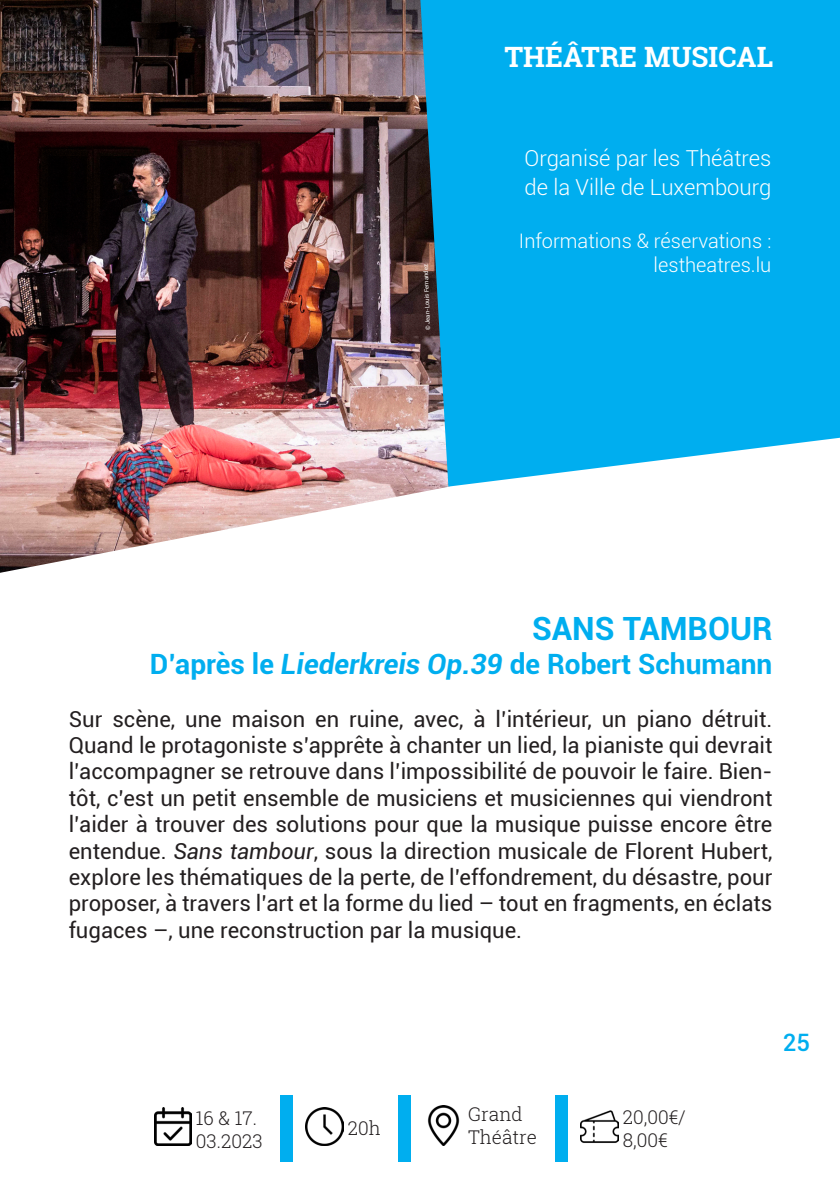
<style>
.page{position:relative;width:840px;height:1191px;background:#fff}
.page>*{position:absolute;margin:0;border:0;box-sizing:border-box;transform-origin:0 0}
.t1{font:700 32px "Roboto";color:#00aeef}
.t2{font:700 28px "Roboto";color:#00aeef}
.t3{font:700 28px "Roboto Slab";color:#fff}
.t4{font:500 24px "Roboto";color:#00aeef}
.t5{font:22px/26.4px "Roboto";color:#231f20;text-align:justify}
.t6{font:300 22px "Roboto";color:#fff}
.t7{font:300 20px "Roboto";color:#fff}
.t8{font:300 19px/22.6px "Roboto Slab";color:#231f20}
.t9{font:6px "Roboto";color:#fff}
.s1{font-style:italic}
</style>
<div class="page">
<img style="left:0;top:0;width:453px;height:573px">
<svg style="left:420px;top:0;width:419px;height:486px;background:#0fafea"></svg>
<div style="left:280px;top:1095px;width:13px;height:66px;background:#00aeef"></div>
<img style="left:154px;top:1107px;width:38px;height:38px">
<img style="left:306px;top:1107px;width:37px;height:38px">
<img style="left:427px;top:1105px;width:33px;height:40px">
<img style="left:580px;top:1110px;width:38px;height:33px">
<div style="left:398px;top:1095px;width:13px;height:66px;background:#00aeef"></div>
<div style="left:555px;top:1095px;width:12px;height:66px;background:#00aeef"></div>
<p class="t9" style="left:423px;top:330px;width:68px;rotate:-92deg">© Jean-Louis Fernandez</p>
<p class="t3" style="left:504px;top:38px;width:270px">THÉÂTRE MUSICAL</p>
<p class="t6" style="left:524px;top:143px;width:248px">Organisé par les Théâtres</p>
<p class="t6" style="left:524px;top:172px;width:248px">de la Ville de Luxembourg</p>
<p class="t7" style="left:518px;top:227px;width:254px">Informations &amp; réservations :</p>
<p class="t7" style="left:653px;top:251px;width:119px">lestheatres.lu</p>
<p class="t1" style="left:532px;top:606px;width:242px">SANS TAMBOUR</p>
<p class="t2" style="left:150px;top:644px;width:623px">D’après le <span class="s1">Liederkreis Op.39</span> de Robert Schumann</p>
<p class="t5" style="left:69px;top:705px;width:705px">Sur scène, une maison en ruine, avec, à l’intérieur, un piano détruit.<br>Quand le protagoniste s’apprête à chanter un lied, la pianiste qui devrait l’accompagner se retrouve dans l’impossibilité de pouvoir le faire. Bien&shy;tôt, c’est un petit ensemble de musiciens et musiciennes qui viendront l’aider à trouver des solutions pour que la musique puisse encore être entendue. <span class="s1">Sans tambour</span>, sous la direction musicale de Florent Hubert, explore les thématiques de la perte, de l’effondrement, du désastre, pour proposer, à travers l’art et la forme du lied – tout en fragments, en éclats fugaces –, une reconstruction par la musique.</p>
<p class="t8" style="left:196px;top:1106px;width:68px">16 &amp; 17.<br>03.2023</p>
<p class="t8" style="left:347px;top:1116px;width:34px">20h</p>
<p class="t8" style="left:468px;top:1102px;width:56px">Grand</p>
<p class="t8" style="left:468px;top:1125px;width:70px">Théâtre</p>
<p class="t8" style="left:622px;top:1105px;width:65px">20,00€/</p>
<p class="t8" style="left:622px;top:1128px;width:47px">8,00€</p>
<p class="t4" style="left:782px;top:1025px;width:29px">25</p>
</div>
